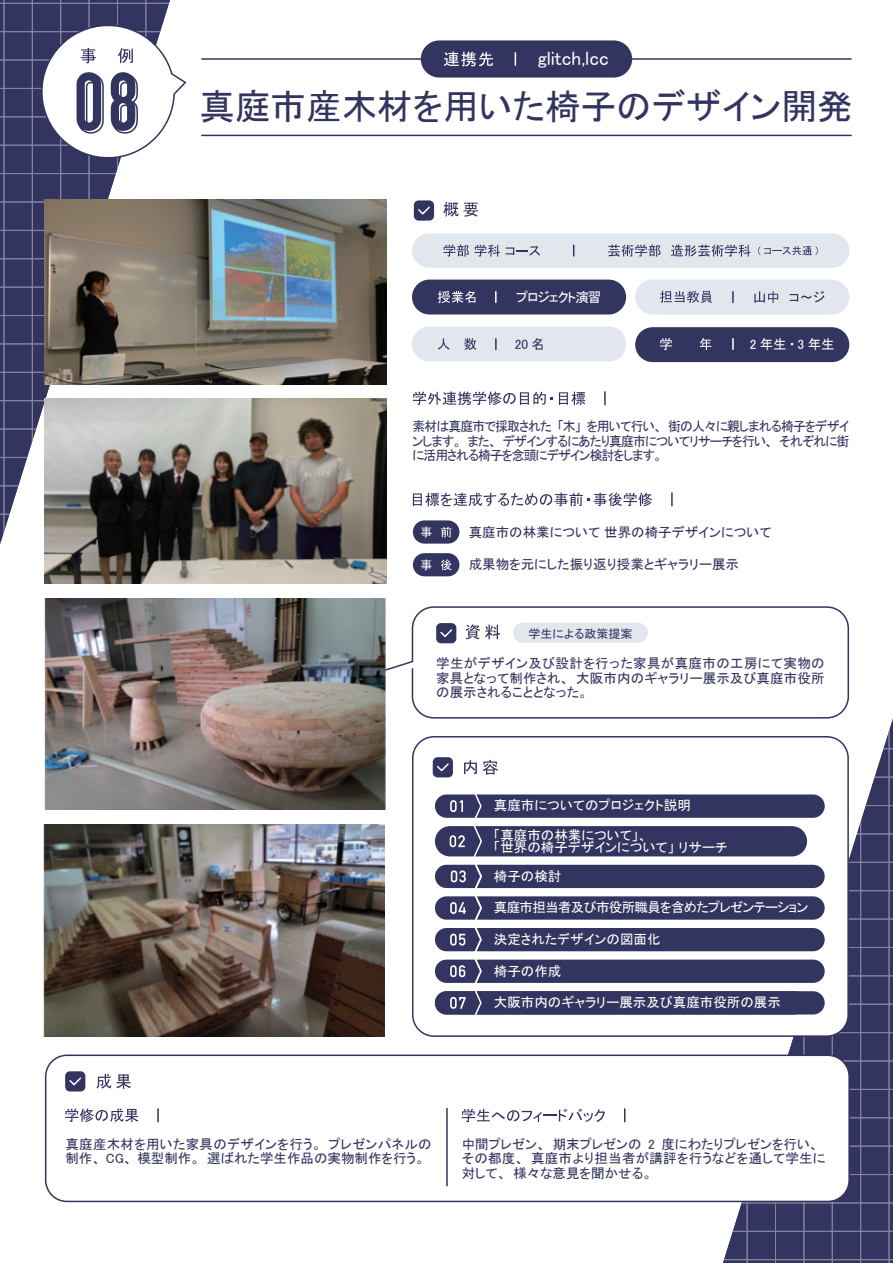
<style>
.page{position:relative;width:893px;height:1263px;background:#fff}
.page>*{position:absolute;margin:0;border:0;box-sizing:border-box;transform-origin:0 0}
.t1{font:35.55px "MS P Gothic";color:#343460}
.t2{font:19.5px "MS P Gothic";color:#fff}
.t3{font:13.5px/14.9px "MS P Gothic";color:#343460}
.t4{font:13.5px/14.9px "MS P Gothic";color:#343460;text-align:justify;scale:.95 1}
.t5{font:13.5px/29.1px "MS P Gothic";color:#fff}
.t6{font:13.5px/14.9px "MS P Gothic";letter-spacing:.02em;color:#343460}
.t7{font:13.5px "MS P Gothic";letter-spacing:-.05em;color:#fff}
.t8{font:13.5px "MS P Gothic";letter-spacing:-.075em;color:#fff}
.t9{font:12px "MS P Gothic";color:#343460}
</style>
<div class="page">
<svg style="left:723px;top:719px;width:170px;height:544px"></svg>
<div style="left:413px;top:737px;width:435px;height:299px;background:#fff;border-radius:21px"></div>
<div style="left:412px;top:736px;width:437px;height:301px;border:2px solid #343460;border-radius:21px"></div>
<hr style="left:202px;top:135px;width:649px;height:1px;background:#343460">
<div style="left:635px;top:327px;width:214px;height:35px;background:#343460;border-radius:17px"></div>
<svg style="left:443px;top:202px;width:15px;height:15px"></svg>
<svg style="left:464px;top:203px;width:14px;height:14px"></svg>
<div style="left:414px;top:200px;width:20px;height:21px;background:#343460;border-radius:5px"></div>
<svg style="left:418px;top:206px;width:12px;height:9px"></svg>
<div style="left:412px;top:280px;width:214px;height:34px;background:#343460;border-radius:17px"></div>
<svg style="left:495px;top:292px;width:2px;height:10px"></svg>
<svg style="left:438px;top:291px;width:37px;height:12px"></svg>
<div style="left:412px;top:326px;width:214px;height:35px;background:#e2e7ee;border-radius:17px"></div>
<div style="left:635px;top:280px;width:214px;height:34px;background:#e2e7ee;border-radius:17px"></div>
<svg style="left:754px;top:291px;width:24px;height:12px"></svg>
<svg style="left:790px;top:291px;width:34px;height:12px"></svg>
<svg style="left:660px;top:291px;width:52px;height:12px"></svg>
<svg style="left:732px;top:292px;width:2px;height:10px"></svg>
<svg style="left:438px;top:338px;width:11px;height:12px"></svg>
<svg style="left:464px;top:338px;width:12px;height:12px"></svg>
<svg style="left:495px;top:339px;width:2px;height:10px"></svg>
<div style="left:412px;top:233px;width:437px;height:35px;background:#e2e7ee;border-radius:17px"></div>
<svg style="left:443px;top:244px;width:26px;height:13px"></svg>
<svg style="left:475px;top:244px;width:25px;height:13px"></svg>
<svg style="left:506px;top:246px;width:34px;height:10px"></svg>
<svg style="left:608px;top:244px;width:52px;height:13px"></svg>
<svg style="left:671px;top:244px;width:79px;height:13px"></svg>
<svg style="left:758px;top:246px;width:60px;height:9px"></svg>
<svg style="left:604px;top:392px;width:2px;height:13px"></svg>
<svg style="left:413px;top:391px;width:140px;height:14px"></svg>
<svg style="left:559px;top:392px;width:26px;height:13px"></svg>
<svg style="left:732px;top:339px;width:2px;height:10px"></svg>
<svg style="left:660px;top:338px;width:12px;height:12px"></svg>
<svg style="left:700px;top:338px;width:11px;height:12px"></svg>
<svg style="left:413px;top:492px;width:239px;height:14px"></svg>
<svg style="left:671px;top:493px;width:2px;height:13px"></svg>
<div style="left:413px;top:520px;width:46px;height:24px;background:#343460;border-radius:12px"></div>
<svg style="left:421px;top:527px;width:10px;height:10px"></svg>
<svg style="left:441px;top:527px;width:11px;height:10px"></svg>
<div style="left:413px;top:553px;width:46px;height:23px;background:#343460;border-radius:12px"></div>
<svg style="left:421px;top:559px;width:11px;height:11px"></svg>
<svg style="left:441px;top:559px;width:10px;height:11px"></svg>
<img style="left:187px;top:200px;width:200px;height:184px">
<img style="left:44px;top:399px;width:343px;height:184px">
<div style="left:433px;top:757px;width:20px;height:20px;background:#343460;border-radius:5px"></div>
<svg style="left:437px;top:763px;width:12px;height:9px"></svg>
<svg style="left:464px;top:760px;width:13px;height:14px"></svg>
<svg style="left:483px;top:760px;width:15px;height:15px"></svg>
<div style="left:435px;top:794px;width:390px;height:24px;background:#343460;border-radius:12px"></div>
<svg style="left:450px;top:800px;width:13px;height:12px"></svg>
<div style="left:435px;top:826px;width:372px;height:30px;background:#343460;border-radius:15px"></div>
<svg style="left:450px;top:835px;width:15px;height:12px"></svg>
<div style="left:435px;top:928px;width:390px;height:23px;background:#343460;border-radius:12px"></div>
<svg style="left:450px;top:934px;width:15px;height:11px"></svg>
<div style="left:435px;top:865px;width:390px;height:23px;background:#343460;border-radius:12px"></div>
<svg style="left:451px;top:870px;width:15px;height:12px"></svg>
<div style="left:435px;top:896px;width:390px;height:24px;background:#343460;border-radius:12px"></div>
<svg style="left:450px;top:902px;width:16px;height:12px"></svg>
<div style="left:435px;top:959px;width:390px;height:24px;background:#343460;border-radius:12px"></div>
<div style="left:435px;top:991px;width:390px;height:23px;background:#343460;border-radius:12px"></div>
<svg style="left:450px;top:965px;width:15px;height:12px"></svg>
<hr style="left:202px;top:58px;width:649px;height:2px;background:#343460">
<div style="left:421px;top:40px;width:211px;height:38px;background:#343460;border-radius:19px"></div>
<svg style="left:444px;top:52px;width:49px;height:14px"></svg>
<svg style="left:515px;top:53px;width:1px;height:12px"></svg>
<svg style="left:472px;top:794px;width:11px;height:221px"></svg>
<svg style="left:450px;top:997px;width:16px;height:12px"></svg>
<div style="left:46px;top:1055px;width:803px;height:146px;background:#fff;border-radius:21px"></div>
<div style="left:45px;top:1054px;width:805px;height:148px;border:2px solid #343460;border-radius:21px"></div>
<svg style="left:96px;top:1074px;width:35px;height:15px"></svg>
<div style="left:65px;top:1071px;width:20px;height:20px;background:#343460;border-radius:5px"></div>
<svg style="left:69px;top:1077px;width:12px;height:9px"></svg>
<svg style="left:157px;top:1109px;width:2px;height:13px"></svg>
<hr style="left:446px;top:1108px;width:2px;height:78px;background:#343460">
<svg style="left:624px;top:1109px;width:1px;height:13px"></svg>
<svg style="left:462px;top:1108px;width:143px;height:14px"></svg>
<svg style="left:65px;top:1108px;width:73px;height:14px"></svg>
<div style="left:513px;top:623px;width:135px;height:20px;background:#e2e7ee;border-radius:10px"></div>
<svg style="left:466px;top:624px;width:34px;height:15px"></svg>
<div style="left:436px;top:623px;width:20px;height:20px;background:#343460;border-radius:5px"></div>
<svg style="left:440px;top:629px;width:12px;height:8px"></svg>
<div style="left:412px;top:606px;width:437px;height:112px;border:2px solid #343460;border-radius:21px"></div>
<svg style="left:0;top:0;width:187px;height:544px"></svg>
<img style="left:44px;top:598px;width:341px;height:212px">
<img style="left:44px;top:824px;width:341px;height:212px">
<h2 class="t2" style="left:538px;top:48px;width:73px">glitch,lcc</h2>
<h1 class="t1" style="left:200px;top:89px;width:654px">真庭市産木材を用いた椅子のデザイン開発</h1>
<p class="t8" style="left:516px;top:291px;width:87px">プロジェクト演習</p>
<p class="t3" style="left:515px;top:336px;width:32px">20 名</p>
<p class="t5" style="left:750px;top:329px;width:87px">2年生・3年生</p>
<p class="t4" style="left:412px;top:418px;width:461px">素材は真庭市で採取された「木」を用いて行い、街の人々に親しまれる椅子をデザインします。また、デザインするにあたり真庭市についてリサーチを行い、それぞれに街に活用される椅子を念頭にデザイン検討をします。</p>
<p class="t3" style="left:469px;top:524px;width:304px">真庭市の林業について 世界の椅子デザインについて</p>
<p class="t3" style="left:469px;top:557px;width:272px">成果物を元にした振り返り授業とギャラリー展示</p>
<p class="t9" style="left:528px;top:627px;width:106px">学生による政策提案</p>
<p class="t3" style="left:436px;top:655px;width:390px;text-align:justify">学生がデザイン及び設計を行った家具が真庭市の工房にて実物の家具となって制作され、大阪市内のギャラリー展示及び真庭市役所の展示されることとなった。</p>
<p class="t5" style="left:494px;top:791px;width:199px">真庭市についてのプロジェクト説明「真庭市の林業について」、</p>
<p class="t5" style="left:494px;top:833px;width:235px">「世界の椅子デザインについて」リサーチ</p>
<p class="t5" style="left:494px;top:861px;width:69px">椅子の検討</p>
<p class="t7" style="left:494px;top:901px;width:316px">真庭市担当者及び市役所職員を含めたプレゼンテーション</p>
<p class="t5" style="left:494px;top:925px;width:168px">決定されたデザインの図面化</p>
<p class="t5" style="left:494px;top:956px;width:69px">椅子の作成</p>
<p class="t5" style="left:494px;top:988px;width:288px">大阪市内のギャラリー展示及び真庭市役所の展示</p>
<p class="t6" style="left:65px;top:1136px;width:368px">真庭産木材を用いた家具のデザインを行う。プレゼンパネルの制作、 CG、模型制作。選ばれた学生作品の実物制作を行う。</p>
<p class="t3" style="left:462px;top:1136px;width:365px">中間プレゼン、期末プレゼンの 2 度にわたりプレゼンを行い、その都度、真庭市より担当者が講評を行うなどを通して学生に対して、様々な意見を聞かせる。</p>
</div>
